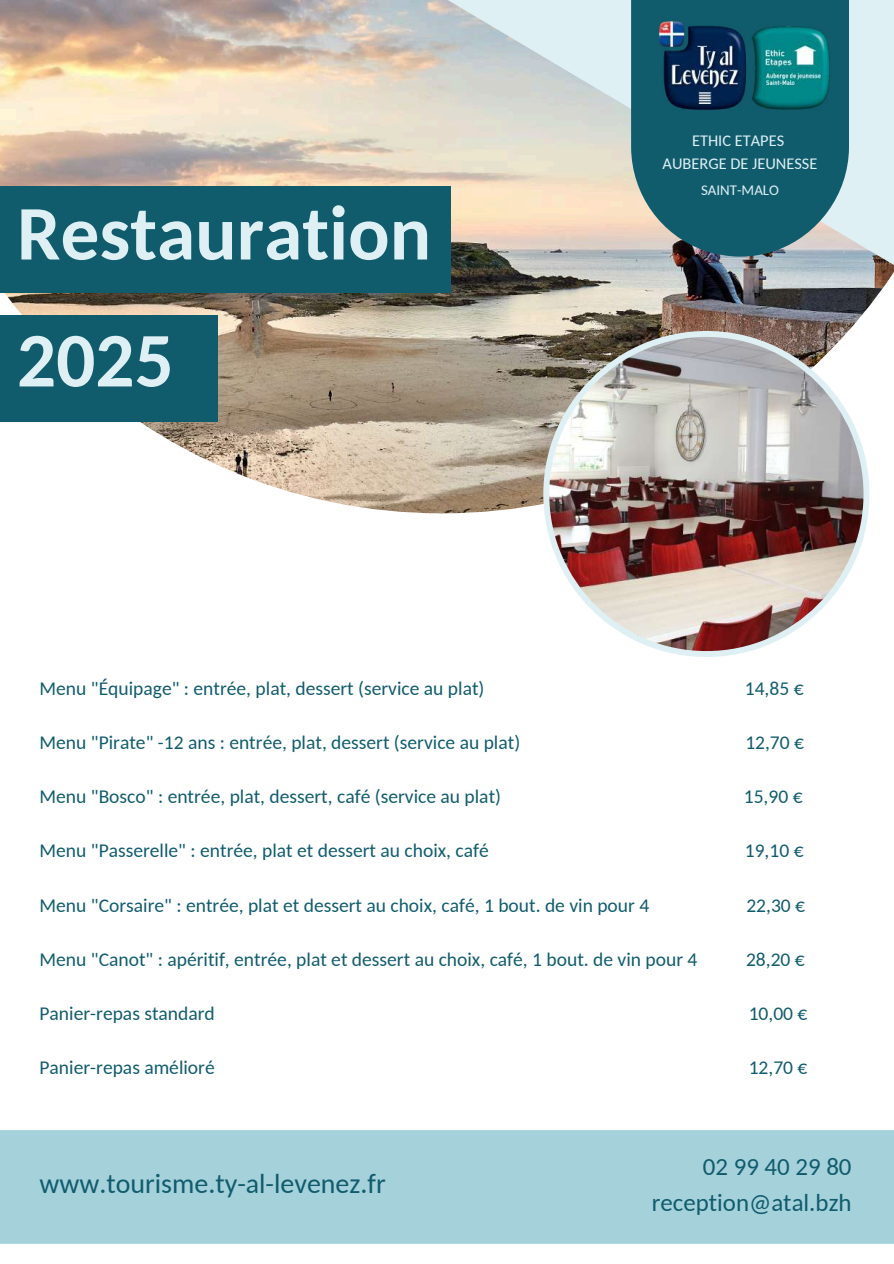
<style>
.page{position:relative;width:894px;height:1264px;background:#fff}
.page>*{position:absolute;margin:0;border:0;box-sizing:border-box;transform-origin:0 0}
.t1{font:700 77.25px "Carlito";color:#dff0f4}
.t2{font:27.9px "Carlito";color:#105c6d}
.t3{font:24.9px/36.3px "Carlito";color:#105c6d;text-align:right}
.t4{font:19.5px "Carlito";color:#105c6d}
.t5{font:16.35px/22.5px "Carlito";color:#dff0f4;text-align:center}
.t6{font:14.85px "Carlito";color:#dff0f4}
</style>
<div class="page">
<div style="left:0;top:1130px;width:893px;height:113px;background:#a5d1db"></div>
<img style="left:0;top:0;width:870px;height:513px">
<img style="left:303px;top:0;width:590px;height:368px">
<svg style="left:631px;top:0;width:217px;height:257px;background:#286977"></svg>
<div style="left:0;top:186px;width:450px;height:107px;background:#105c6d"></div>
<img style="left:543px;top:331px;width:326px;height:326px">
<img style="left:654px;top:18px;width:177px;height:93px">
<div style="left:0;top:315px;width:217px;height:107px;background:#105c6d"></div>
<h1 class="t1" style="left:17px;top:201px;width:415px">Restauration</h1>
<h1 class="t1" style="left:17px;top:328px;width:158px">2025</h1>
<p class="t5" style="left:662px;top:131px;width:156px">ETHIC ETAPES<br>AUBERGE DE JEUNESSE</p>
<p class="t6" style="left:700px;top:184px;width:79px">SAINT-MALO</p>
<p class="t4" style="left:40px;top:680px;width:446px">Menu "Équipage" : entrée, plat, dessert (service au plat)</p>
<p class="t4" style="left:744px;top:680px;width:60px">14,85 €</p>
<p class="t4" style="left:40px;top:734px;width:482px">Menu "Pirate" -12 ans : entrée, plat, dessert (service au plat)</p>
<p class="t4" style="left:745px;top:734px;width:60px">12,70 €</p>
<p class="t4" style="left:40px;top:788px;width:463px">Menu "Bosco" : entrée, plat, dessert, café (service au plat)</p>
<p class="t4" style="left:743px;top:788px;width:60px">15,90 €</p>
<p class="t4" style="left:40px;top:842px;width:450px">Menu "Passerelle" : entrée, plat et dessert au choix, café</p>
<p class="t4" style="left:744px;top:842px;width:60px">19,10 €</p>
<p class="t4" style="left:40px;top:896px;width:611px">Menu "Corsaire" : entrée, plat et dessert au choix, café, 1 bout. de vin pour 4</p>
<p class="t4" style="left:746px;top:896px;width:60px">22,30 €</p>
<p class="t4" style="left:40px;top:950px;width:659px">Menu "Canot" : apéritif, entrée, plat et dessert au choix, café, 1 bout. de vin pour 4</p>
<p class="t4" style="left:745px;top:950px;width:60px">28,20 €</p>
<p class="t4" style="left:40px;top:1004px;width:177px">Panier-repas standard</p>
<p class="t4" style="left:748px;top:1004px;width:60px">10,00 €</p>
<p class="t4" style="left:40px;top:1059px;width:177px">Panier-repas amélioré</p>
<p class="t4" style="left:748px;top:1059px;width:60px">12,70 €</p>
<h2 class="t2" style="left:40px;top:1171px;width:347px">www.tourisme.ty-al-levenez.fr</h2>
<p class="t3" style="left:651px;top:1150px;width:201px">02 99 40 29 80 reception@atal.bzh</p>
</div>
